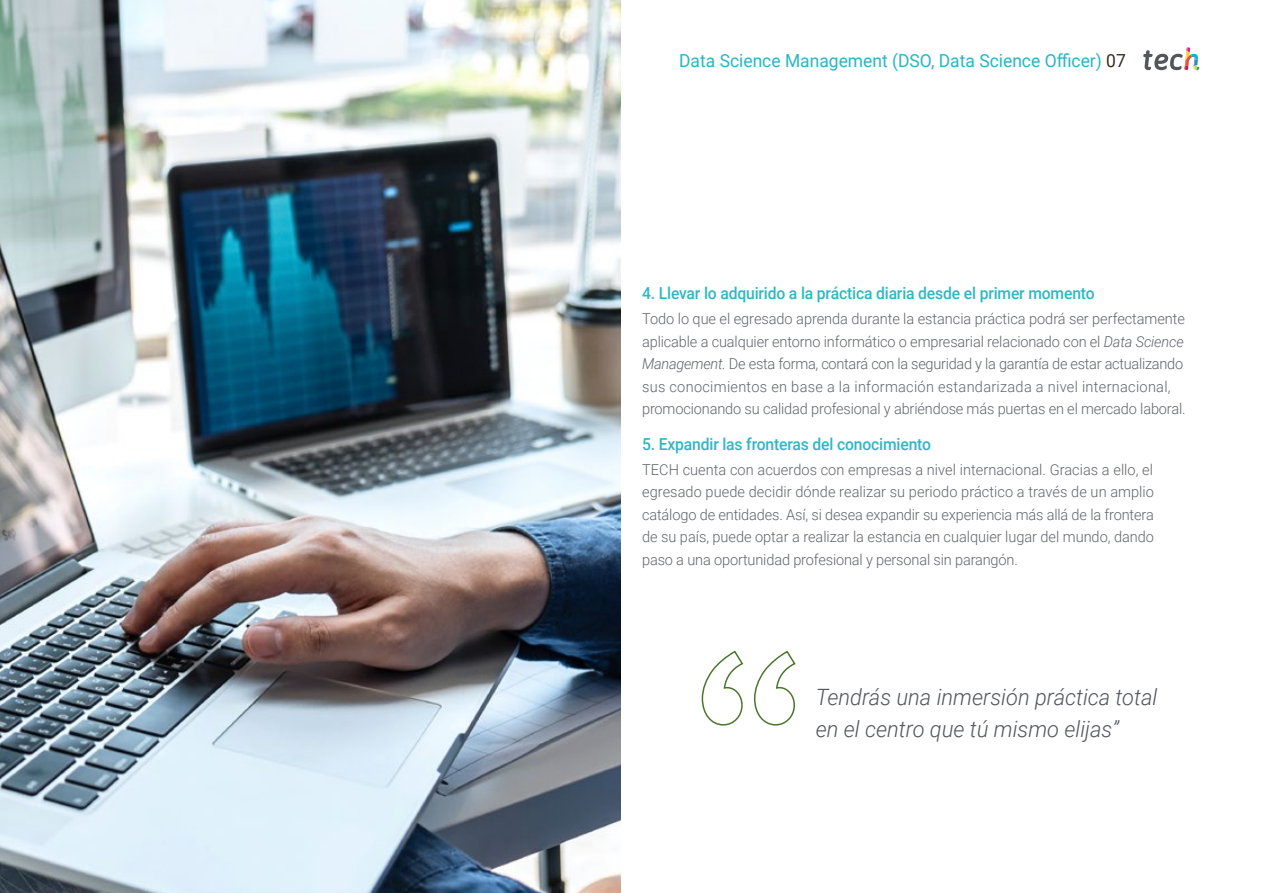
<style>
.page{position:relative;width:1263px;height:893px;background:#fff}
.page>*{position:absolute;margin:0;border:0;box-sizing:border-box;transform-origin:0 0}
.t1{font:italic 300 22.5px/31.5px "Roboto";color:#52555b}
.t2{font:18px "Roboto";color:#27b7c4}
.t3{font:500 16.5px "Roboto";letter-spacing:-.01em;color:#2db8c5;scale:.95 1}
.t4{font:300 15px/22.5px "Roboto";letter-spacing:-.01em;color:#61646a}
.s1{color:#312e20}
.s2{font-style:italic}
</style>
<div class="page">
<svg style="left:1143px;top:47px;width:56px;height:24px"></svg>
<svg style="left:701px;top:650px;width:95px;height:76px"></svg>
<img style="left:0;top:0;width:621px;height:893px">
<p class="t2" style="left:679px;top:48px;width:448px">Data Science Management (DSO, Data Science Officer) <span class="s1">07</span></p>
<p class="t3" style="left:642px;top:282px;width:478px">4. Llevar lo adquirido a la práctica diaria desde el primer momento</p>
<p class="t4" style="left:642px;top:307px;width:545px">Todo lo que el egresado aprenda durante la estancia práctica podrá ser perfectamente aplicable a cualquier entorno informático o empresarial relacionado con el <span class="s2">Data Science Management.</span> De esta forma, contará con la seguridad y la garantía de estar actualizando sus conocimientos en base a la información estandarizada a nivel internacional, promocionando su calidad profesional y abriéndose más puertas en el mercado laboral.</p>
<p class="t3" style="left:642px;top:433px;width:306px">5. Expandir las fronteras del conocimiento</p>
<p class="t4" style="left:642px;top:458px;width:513px;text-align:justify">TECH cuenta con acuerdos con empresas a nivel internacional. Gracias a ello, el egresado puede decidir dónde realizar su periodo práctico a través de un amplio catálogo de entidades. Así, si desea expandir su experiencia más allá de la frontera de su país, puede optar a realizar la estancia en cualquier lugar del mundo, dando paso a una oportunidad profesional y personal sin parangón.</p>
<h1 class="t1" style="left:816px;top:680px;width:343px">Tendrás una inmersión práctica total en el centro que tú mismo elijas”</h1>
</div>
